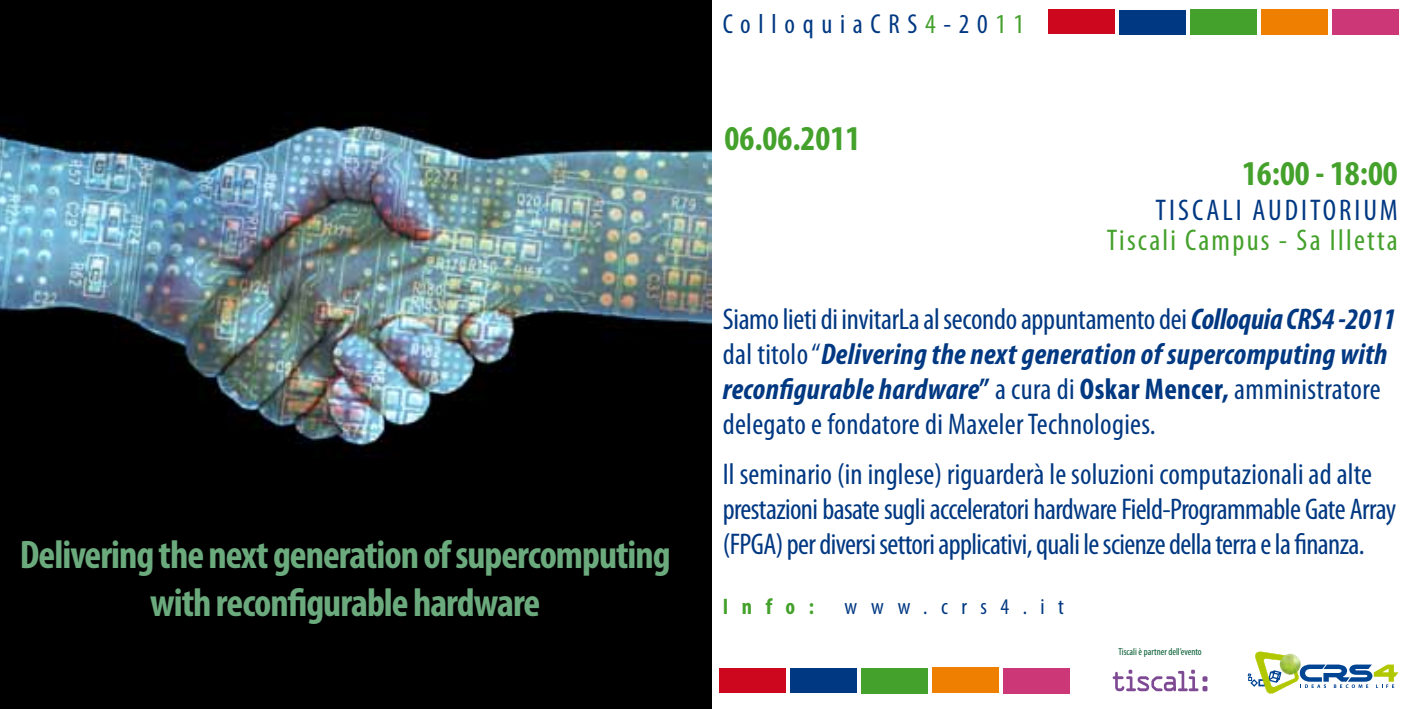
<style>
.page{position:relative;width:1418px;height:709px;background:#fff}
.page>*{position:absolute;margin:0;border:0;box-sizing:border-box;transform-origin:0 0}
.t1{font:700 condensed 40px/48px "Myriad Pro";letter-spacing:-.025em;color:#6baa7d;text-align:center}
.t2{font:700 condensed 35px "Myriad Pro";color:#44a12b}
.t3{font:condensed 30px/35px "Myriad Pro";letter-spacing:-.01em;color:#003882}
.t4{font:condensed 30px "Myriad Pro";letter-spacing:.075em;color:#44a12b}
.t5{font:condensed 30px "Myriad Pro";letter-spacing:.1em;color:#003882}
.t6{font:condensed 27.5px "Myriad Pro";letter-spacing:.28em;color:#003882}
.t7{font:condensed 22.5px "Myriad Pro";letter-spacing:.6em;color:#003882}
.t8{font:700 condensed 22.5px "Myriad Pro";color:#44a12b}
.t9{font:condensed 10px "Myriad Pro";color:#005a2f}
.s1{color:#44a12b}
.s2{font-weight:700;font-style:italic}
.s3{font-weight:700}
</style>
<div class="page">
<div style="left:1048px;top:9px;width:66px;height:25px;background:#cd071e"></div>
<div style="left:1118px;top:10px;width:67px;height:24px;background:#003882"></div>
<div style="left:1189px;top:9px;width:67px;height:26px;background:#44a12b"></div>
<div style="left:1260px;top:9px;width:67px;height:26px;background:#ee7f00"></div>
<div style="left:1331px;top:9px;width:67px;height:26px;background:#cc3877"></div>
<svg style="left:1247px;top:651px;width:151px;height:42px"></svg>
<div style="left:719px;top:668px;width:66px;height:24px;background:#cd071e"></div>
<div style="left:789px;top:668px;width:67px;height:24px;background:#003882"></div>
<div style="left:860px;top:667px;width:67px;height:26px;background:#44a12b"></div>
<div style="left:931px;top:667px;width:67px;height:26px;background:#ee7f00"></div>
<div style="left:1002px;top:667px;width:67px;height:26px;background:#cc3877"></div>
<img style="left:0;top:0;width:712px;height:538px">
<div style="left:0;top:538px;width:712px;height:171px;background:#000"></div>
<svg style="left:1112px;top:669px;width:95px;height:22px"></svg>
<h1 class="t1" style="left:20px;top:530px;width:652px">Delivering the next generation of supercomputing with reconfigurable hardware</h1>
<p class="t6" style="left:722px;top:8px;width:303px">ColloquiaCRS<span class="s1">4</span>-20<span class="s1">11</span></p>
<p class="t2" style="left:724px;top:117px;width:137px">06.06.2011</p>
<p class="t2" style="left:1241px;top:152px;width:157px">16:00 - 18:00</p>
<p class="t5" style="left:1155px;top:192px;width:244px">TISCALI AUDITORIUM</p>
<p class="t4" style="left:1106px;top:222px;width:293px">Tiscali Campus - Sa Illetta</p>
<p class="t3" style="left:722px;top:301px;width:674px">Siamo lieti di invitarLa al secondo appuntamento dei <span class="s2">Colloquia CRS4 -2011 </span>dal titolo “<span class="s2">Delivering the next generation of supercomputing with reconfigurable hardware</span><span class="s3">”</span> a cura di <span class="s3">Oskar Mencer,</span> amministratore delegato e fondatore di Maxeler Technologies.</p>
<p class="t3" style="left:722px;top:456px;width:675px">Il seminario (in inglese) riguarderà le soluzioni computazionali ad alte prestazioni basate sugli acceleratori hardware Field-Programmable Gate Array (FPGA) per diversi settori applicativi, quali le scienze della terra e la finanza.</p>
<p class="t8" style="left:722px;top:592px;width:93px">Info:</p>
<p class="t7" style="left:844px;top:593px;width:221px">www.crs4.it</p>
<p class="t9" style="left:1118px;top:645px;width:85px">Tiscali è partner dell’evento</p>
</div>
